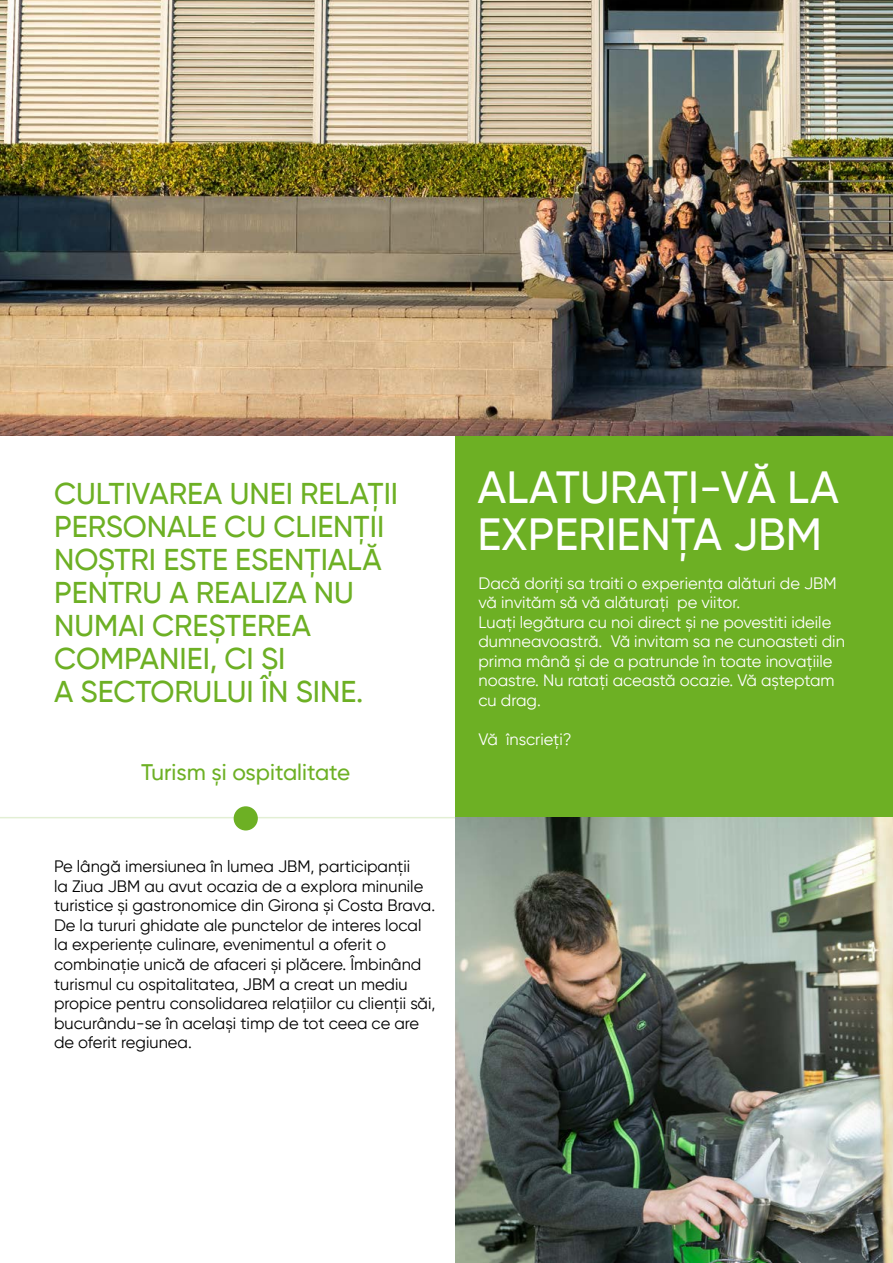
<style>
.page{position:relative;width:893px;height:1263px;background:#fff}
.page>*{position:absolute;margin:0;border:0;box-sizing:border-box;transform-origin:0 0}
.t1{font:500 45px/46.5px "Gilroy";color:#fff}
.t2{font:500 30px/33px "Gilroy";color:#6db024}
.t3{font:500 22.5px "Gilroy";color:#6db024}
.t4{font:16.5px/19.5px "Gilroy";color:#000}
.t5{font:16.5px/19.5px "Gilroy";color:#fff}
</style>
<div class="page">
<div style="left:455px;top:426px;width:438px;height:392px;background:#6db024"></div>
<img style="left:0;top:0;width:893px;height:436px">
<hr style="left:0;top:817px;width:463px;height:1px;background:#6db024">
<div style="left:234px;top:806px;width:24px;height:24px;background:#6db024;border-radius:50%"></div>
<img style="left:455px;top:818px;width:438px;height:445px">
<h2 class="t2" style="left:54px;top:477px;width:346px">CULTIVAREA UNEI RELAȚII<br>PERSONALE CU CLIENȚII<br>NOȘTRI ESTE ESENȚIALĂ<br>PENTRU A REALIZA NU<br>NUMAI CREȘTEREA<br>COMPANIEI, CI ȘI<br>A SECTORULUI ÎN SINE.</h2>
<h3 class="t3" style="left:141px;top:758px;width:211px">Turism și ospitalitate</h3>
<p class="t4" style="left:54px;top:857px;width:383px">Pe lângă imersiunea în lumea JBM, participanții<br>la Ziua JBM au avut ocazia de a explora minunile turistice și gastronomice din Girona și Costa Brava.<br>De la tururi ghidate ale punctelor de interes local la experiențe culinare, evenimentul a oferit o combinație unică de afaceri și plăcere. Îmbinând turismul cu ospitalitatea, JBM a creat un mediu propice pentru consolidarea relațiilor cu clienții săi, bucurându-se în același timp de tot ceea ce are de oferit regiunea.</p>
<h1 class="t1" style="left:477px;top:464px;width:363px">ALATURAȚI-VĂ LA<br>EXPERIENȚA JBM</h1>
<p class="t5" style="left:478px;top:573px;width:368px">Dacă doriți sa traiti o experiența alături de JBM vă invităm să vă alăturați pe viitor.<br>Luați legătura cu noi direct și ne povestiti ideile dumneavoastră. Vă invitam sa ne cunoasteti din prima mână și de a patrunde în toate inovațiile noastre. Nu ratați această ocazie. Vă așteptam cu drag.</p>
<p class="t5" style="left:478px;top:729px;width:95px">Vă înscrieți?</p>
</div>
